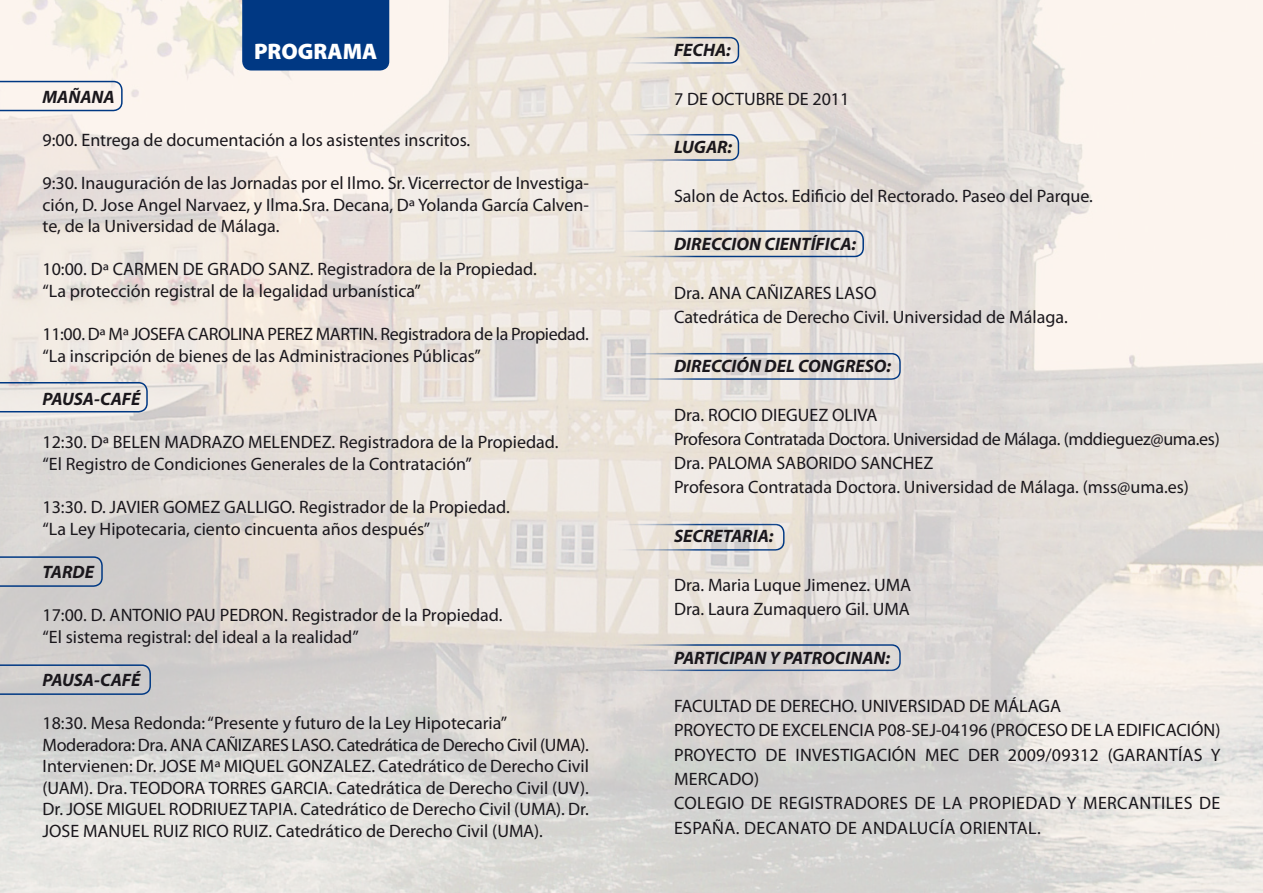
<style>
.page{position:relative;width:1263px;height:893px;background:#fff}
.page>*{position:absolute;margin:0;border:0;box-sizing:border-box;transform-origin:0 0}
.t1{font:900 22.5px "Myriad Pro";color:#fff}
.t2{font:18px/21.6px "Myriad Pro";color:#1a171c}
.t3{font:italic 700 18px "Myriad Pro";color:#1a171c}
</style>
<div class="page">
<img style="left:0;top:0;width:1263px;height:893px">
<div style="left:242px;top:0;width:147px;height:71px;background:#003883"></div>
<svg style="left:0;top:556px;width:103px;height:31px;background:#b9bdc4"></svg>
<svg style="left:0;top:81px;width:123px;height:30px;background:#e4e2e3"></svg>
<div style="left:602px;top:37px;width:137px;height:27px;border:2px solid #003883;border-radius:9px"></div>
<div style="left:602px;top:134px;width:137px;height:27px;border:2px solid #003883;border-radius:9px"></div>
<div style="left:602px;top:230px;width:262px;height:27px;border:2px solid #003883;border-radius:9px"></div>
<div style="left:602px;top:353px;width:299px;height:27px;border:2px solid #003883;border-radius:9px"></div>
<div style="left:602px;top:524px;width:182px;height:27px;border:2px solid #003883;border-radius:9px"></div>
<div style="left:602px;top:644px;width:299px;height:27px;border:2px solid #003883;border-radius:9px"></div>
<svg style="left:0;top:382px;width:148px;height:30px;background:#d7d7da"></svg>
<svg style="left:0;top:664px;width:151px;height:31px;background:#b9bdc3"></svg>
<p class="t1" style="left:254px;top:39px;width:125px">PROGRAMA</p>
<p class="t3" style="left:43px;top:87px;width:74px">MAÑANA</p>
<p class="t2" style="left:43px;top:129px;width:429px">9:00. Entrega de documentación a los asistentes inscritos.</p>
<p class="t2" style="left:43px;top:173px;width:548px;text-align:justify">9:30. Inauguración de las Jornadas por el Ilmo. Sr. Vicerrector de Investiga&shy;ción, D. Jose Angel Narvaez, y Ilma.Sra. Decana, Dª Yolanda García Calven&shy;te, de la Universidad de Málaga.</p>
<p class="t2" style="left:43px;top:259px;width:496px">10:00. Dª CARMEN DE GRADO SANZ. Registradora de la Propiedad. “La protección registral de la legalidad urbanística”</p>
<p class="t2" style="left:43px;top:324px;width:548px">11:00. Dª Mª JOSEFA CAROLINA PEREZ MARTIN. Registradora de la Propiedad. “La inscripción de bienes de las Administraciones Públicas”</p>
<p class="t3" style="left:43px;top:389px;width:99px">PAUSA-CAFÉ</p>
<p class="t2" style="left:43px;top:432px;width:518px">12:30. Dª BELEN MADRAZO MELENDEZ. Registradora de la Propiedad. “El Registro de Condiciones Generales de la Contratación”</p>
<p class="t2" style="left:43px;top:497px;width:469px">13:30. D. JAVIER GOMEZ GALLIGO. Registrador de la Propiedad. “La Ley Hipotecaria, ciento cincuenta años después”</p>
<p class="t3" style="left:43px;top:562px;width:53px">TARDE</p>
<p class="t2" style="left:43px;top:605px;width:461px">17:00. D. ANTONIO PAU PEDRON. Registrador de la Propiedad. “El sistema registral: del ideal a la realidad”</p>
<p class="t3" style="left:43px;top:670px;width:99px">PAUSA-CAFÉ</p>
<p class="t2" style="left:43px;top:713px;width:548px">18:30. Mesa Redonda: “Presente y futuro de la Ley Hipotecaria” Moderadora: Dra. ANA CAÑIZARES LASO. Catedrática de Derecho Civil (UMA).<br>Intervienen: Dr. JOSE Mª MIQUEL GONZALEZ. Catedrático de Derecho Civil (UAM). Dra. TEODORA TORRES GARCIA. Catedrática de Derecho Civil (UV).<br>Dr. JOSE MIGUEL RODRIUEZ TAPIA. Catedrático de Derecho Civil (UMA). Dr.<br>JOSE MANUEL RUIZ RICO RUIZ. Catedrático de Derecho Civil (UMA).</p>
<p class="t3" style="left:674px;top:40px;width:58px">FECHA:</p>
<p class="t2" style="left:674px;top:88px;width:177px">7 DE OCTUBRE DE 2011</p>
<p class="t3" style="left:674px;top:137px;width:60px">LUGAR:</p>
<p class="t2" style="left:674px;top:185px;width:420px">Salon de Actos. Edificio del Rectorado. Paseo del Parque.</p>
<p class="t3" style="left:674px;top:234px;width:184px">DIRECCION CIENTÍFICA:</p>
<p class="t2" style="left:674px;top:281px;width:395px;line-height:24.3px">Dra. ANA CAÑIZARES LASO<br>Catedrática de Derecho Civil. Universidad de Málaga.</p>
<p class="t3" style="left:674px;top:356px;width:219px">DIRECCIÓN DEL CONGRESO:</p>
<p class="t2" style="left:674px;top:403px;width:547px;line-height:24.3px">Dra. ROCIO DIEGUEZ OLIVA<br>Profesora Contratada Doctora. Universidad de Málaga. (mddieguez@uma.es)<br>Dra. PALOMA SABORIDO SANCHEZ<br>Profesora Contratada Doctora. Universidad de Málaga. (mss@uma.es)</p>
<p class="t3" style="left:674px;top:526px;width:101px">SECRETARIA:</p>
<p class="t2" style="left:674px;top:573px;width:239px;line-height:24.3px">Dra. Maria Luque Jimenez. UMA<br>Dra. Laura Zumaquero Gil. UMA</p>
<p class="t3" style="left:674px;top:648px;width:218px">PARTICIPAN Y PATROCINAN:</p>
<p class="t2" style="left:674px;top:694px;width:548px;line-height:24.3px">FACULTAD DE DERECHO. UNIVERSIDAD DE MÁLAGA<br>PROYECTO DE EXCELENCIA P08-SEJ-04196 (PROCESO DE LA EDIFICACIÓN)<br>PROYECTO DE INVESTIGACIÓN MEC DER 2009/09312 (GARANTÍAS Y MERCADO)<br>COLEGIO DE REGISTRADORES DE LA PROPIEDAD Y MERCANTILES DE ESPAÑA. DECANATO DE ANDALUCÍA ORIENTAL.</p>
</div>
